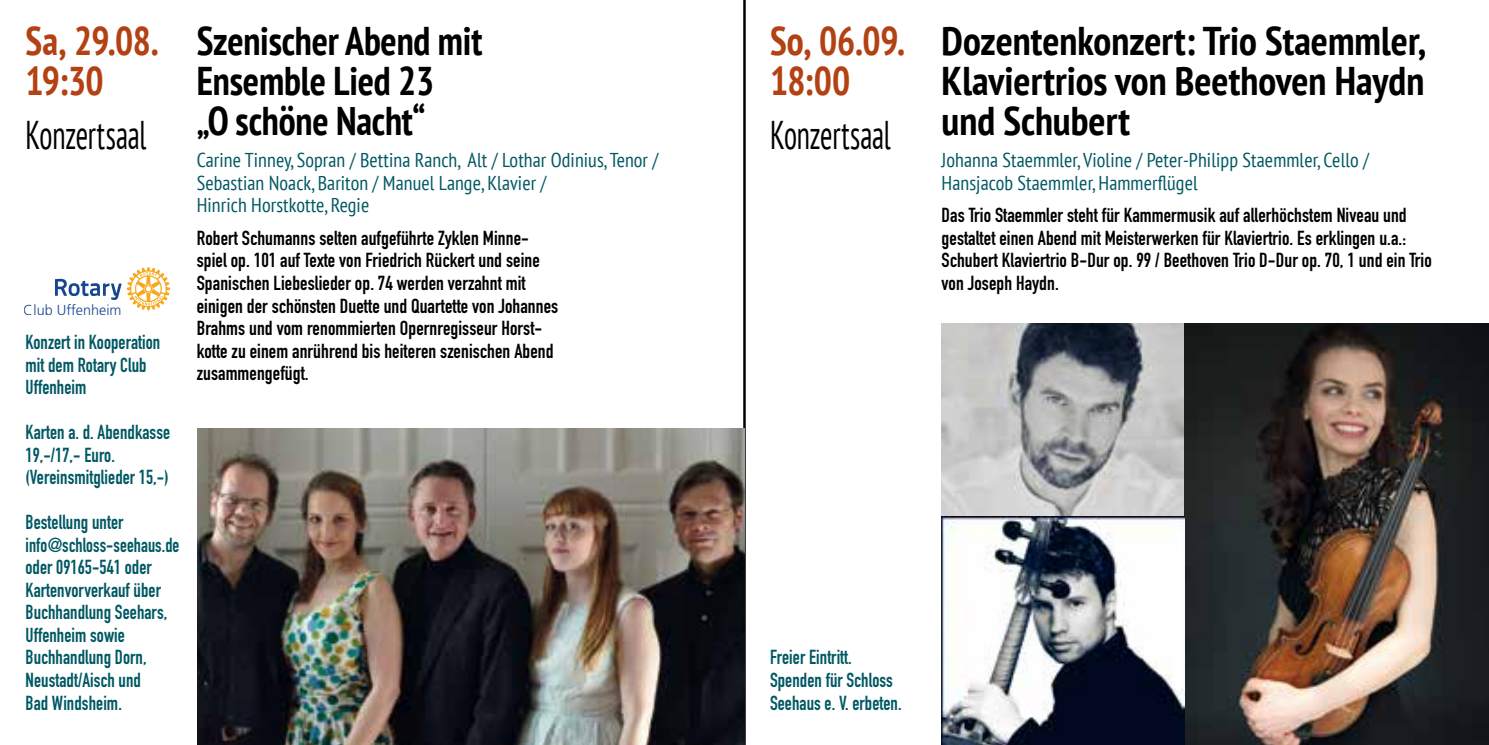
<style>
.page{position:relative;width:1489px;height:745px;background:#fff}
.page>*{position:absolute;margin:0;border:0;box-sizing:border-box;transform-origin:0 0}
.t1{font:700 condensed 40px/40px "PT Sans";letter-spacing:-.005em;color:#000;text-align:justify}
.t2{font:700 condensed 40px/40px "PT Sans";letter-spacing:-.005em;color:#000;scale:.95 1}
.t3{font:700 condensed 40px/40px "PT Sans";letter-spacing:-.01em;color:#b34113;scale:.95 1}
.t4{font:condensed 40px "PT Sans";letter-spacing:-.005em;color:#000;scale:.75 1}
.t5{font:700 20px/22.5px "DIN Condensed";letter-spacing:.005em;color:#000}
.t6{font:700 20px/22.5px "DIN Condensed";letter-spacing:.005em;color:#005863;scale:.95 1}
.t7{font:condensed 20px/22.5px "PT Sans";letter-spacing:.005em;color:#005863}
.t8{font:300 14.5px "Frutiger LT Std";color:#17458f}
</style>
<div class="page">
<hr style="left:743px;top:0;width:2px;height:744px;background:#000">
<img style="left:197px;top:428px;width:547px;height:316px">
<img style="left:941px;top:323px;width:242px;height:193px">
<img style="left:1183px;top:323px;width:305px;height:421px">
<img style="left:941px;top:516px;width:242px;height:228px">
<svg style="left:55px;top:267px;width:115px;height:43px"></svg>
<h1 class="t3" style="left:26px;top:22px;width:141px">Sa, 29.08.<br>19:30</h1>
<h1 class="t4" style="left:26px;top:113px;width:163px">Konzertsaal</h1>
<p class="t8" style="left:24px;top:301px;width:99px">Club Uffenheim</p>
<p class="t6" style="left:26px;top:333px;width:143px">Konzert in Kooperation mit dem Rotary Club<br>Uffenheim</p>
<p class="t6" style="left:26px;top:423px;width:154px">Karten a. d. Abendkasse<br>19,-/17,- Euro. (Vereinsmitglieder 15,-)</p>
<p class="t6" style="left:26px;top:513px;width:163px">Bestellung unter info@schloss-seehaus.de oder 09165-541 oder<br>Kartenvorverkauf über<br>Buchhandlung Seehars,<br>Uffenheim sowie<br>Buchhandlung Dorn,<br>Neustadt/Aisch und<br>Bad Windsheim.</p>
<h1 class="t2" style="left:197px;top:22px;width:302px">Szenischer Abend mit<br>Ensemble Lied 23<br>„O schöne Nacht“</h1>
<p class="t7" style="left:197px;top:150px;width:463px">Carine Tinney, Sopran / Bettina Ranch, Alt / Lothar Odinius, Tenor /<br>Sebastian Noack, Bariton / Manuel Lange, Klavier /<br>Hinrich Horstkotte, Regie</p>
<p class="t5" style="left:197px;top:229px;width:363px">Robert Schumanns selten aufgeführte Zyklen Minne&shy;spiel op. 101 auf Texte von Friedrich Rückert und seine Spanischen Liebeslieder op. 74 werden verzahnt mit einigen der schönsten Duette und Quartette von Johannes Brahms und vom renommierten Opernregisseur Horst&shy;kotte zu einem anrührend bis heiteren szenischen Abend zusammengefügt.</p>
<h1 class="t3" style="left:770px;top:22px;width:143px">So, 06.09.<br>18:00</h1>
<h1 class="t4" style="left:770px;top:113px;width:163px">Konzertsaal</h1>
<h1 class="t1" style="left:941px;top:22px;width:485px">Dozentenkonzert: Trio Staemmler, Klaviertrios von Beethoven Haydn und Schubert</h1>
<p class="t7" style="left:941px;top:150px;width:429px">Johanna Staemmler, Violine / Peter-Philipp Staemmler, Cello /<br>Hansjacob Staemmler, Hammerflügel</p>
<p class="t5" style="left:941px;top:207px;width:491px">Das Trio Staemmler steht für Kammermusik auf allerhöchstem Niveau und gestaltet einen Abend mit Meisterwerken für Klaviertrio. Es erklingen u.a.:<br>Schubert Klaviertrio B-Dur op. 99 / Beethoven Trio D-Dur op. 70, 1 und ein Trio von Joseph Haydn.</p>
<p class="t6" style="left:770px;top:648px;width:140px">Freier Eintritt.<br>Spenden für Schloss<br>Seehaus e. V. erbeten.</p>
</div>
